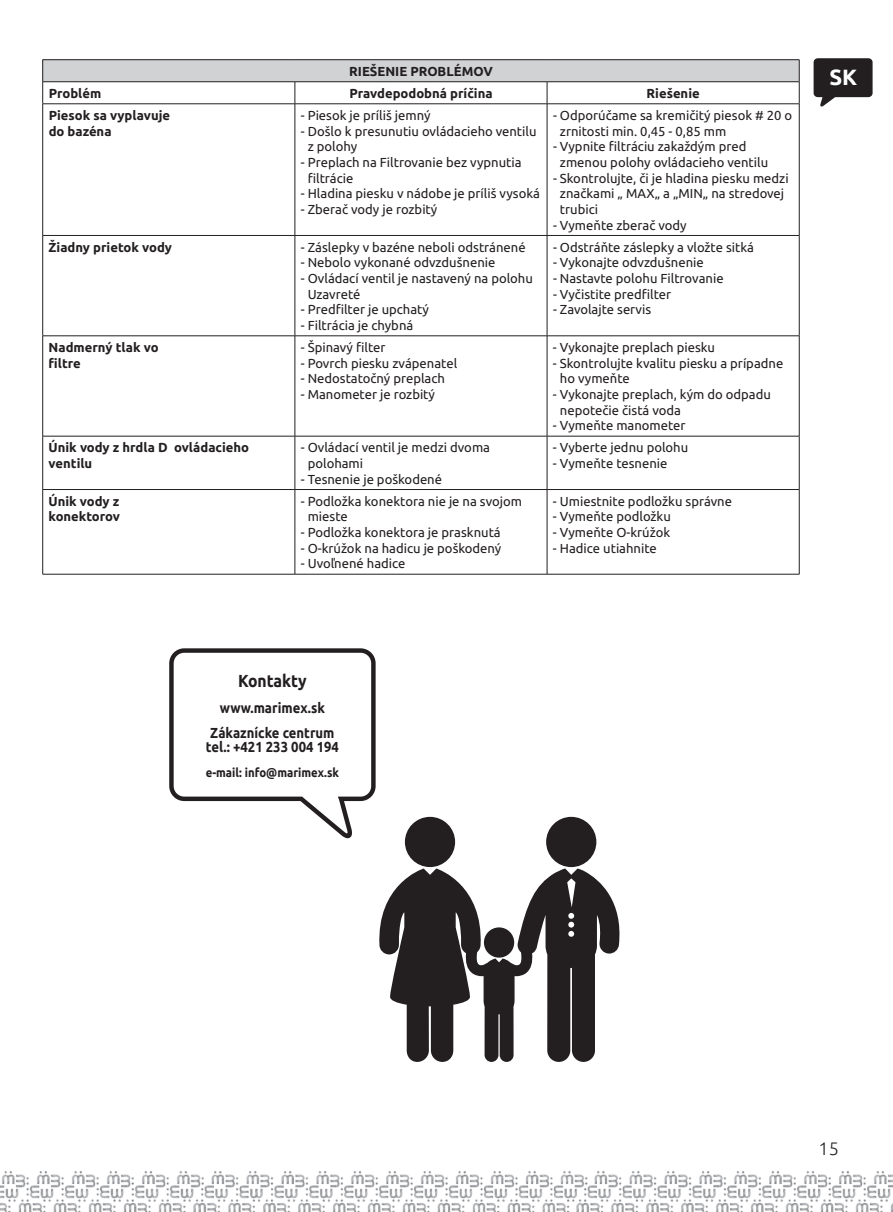
<style>
.page{position:relative;width:893px;height:1212px;background:#fff}
.page>*{position:absolute;margin:0;border:0;box-sizing:border-box;transform-origin:0 0}
.t1{font:700 22.05px "Ubuntu";color:#fff}
.t2{font:300 18px "Ubuntu";color:#231f20}
.t3{font:700 17.4px "Ubuntu";color:#231f20;scale:.9 1}
.t4{font:700 14.55px/25.2px "Ubuntu";color:#231f20;text-align:center;scale:.9 1}
.t5{font:13.05px/15.6px "Ubuntu";color:#231f20}
.t6{font:700 13.05px/15.6px "Ubuntu";color:#231f20}
.t7{font:700 12.6px "Ubuntu";color:#231f20;scale:.9 1}
</style>
<div class="page">
<img style="left:0;top:1171px;width:162px;height:41px">
<img style="left:162px;top:1171px;width:383px;height:41px">
<img style="left:545px;top:1171px;width:348px;height:41px">
<div style="left:43px;top:60px;width:756px;height:22px;background:#d1d2d4"></div>
<hr style="left:43px;top:59px;width:252px;height:1px;background:#231f20">
<hr style="left:295px;top:59px;width:252px;height:1px;background:#231f20">
<hr style="left:547px;top:59px;width:252px;height:1px;background:#231f20">
<hr style="left:43px;top:81px;width:252px;height:1px;background:#231f20">
<svg style="left:42px;top:60px;width:1px;height:44px"></svg>
<hr style="left:295px;top:81px;width:252px;height:1px;background:#231f20">
<svg style="left:295px;top:82px;width:1px;height:22px"></svg>
<hr style="left:547px;top:81px;width:252px;height:1px;background:#231f20">
<svg style="left:547px;top:82px;width:1px;height:22px"></svg>
<svg style="left:799px;top:60px;width:1px;height:44px"></svg>
<hr style="left:43px;top:104px;width:252px;height:1px;background:#231f20">
<hr style="left:42px;top:104px;width:1px;height:131px;background:#231f20">
<hr style="left:295px;top:104px;width:252px;height:1px;background:#231f20">
<hr style="left:295px;top:104px;width:1px;height:131px;background:#231f20">
<hr style="left:547px;top:104px;width:252px;height:1px;background:#231f20">
<hr style="left:547px;top:104px;width:1px;height:131px;background:#231f20">
<hr style="left:799px;top:104px;width:1px;height:131px;background:#231f20">
<hr style="left:43px;top:235px;width:252px;height:1px;background:#231f20">
<hr style="left:42px;top:236px;width:1px;height:100px;background:#231f20">
<hr style="left:295px;top:235px;width:252px;height:1px;background:#231f20">
<hr style="left:295px;top:236px;width:1px;height:100px;background:#231f20">
<hr style="left:547px;top:235px;width:252px;height:1px;background:#231f20">
<hr style="left:547px;top:236px;width:1px;height:100px;background:#231f20">
<hr style="left:799px;top:236px;width:1px;height:100px;background:#231f20">
<hr style="left:43px;top:336px;width:252px;height:1px;background:#231f20">
<hr style="left:42px;top:336px;width:1px;height:100px;background:#231f20">
<hr style="left:295px;top:336px;width:252px;height:1px;background:#231f20">
<hr style="left:295px;top:336px;width:1px;height:100px;background:#231f20">
<hr style="left:547px;top:336px;width:252px;height:1px;background:#231f20">
<hr style="left:547px;top:336px;width:1px;height:100px;background:#231f20">
<hr style="left:799px;top:336px;width:1px;height:100px;background:#231f20">
<hr style="left:43px;top:436px;width:252px;height:1px;background:#231f20">
<hr style="left:42px;top:436px;width:1px;height:53px;background:#231f20">
<hr style="left:295px;top:436px;width:252px;height:1px;background:#231f20">
<hr style="left:295px;top:436px;width:1px;height:53px;background:#231f20">
<hr style="left:547px;top:436px;width:252px;height:1px;background:#231f20">
<hr style="left:547px;top:436px;width:1px;height:53px;background:#231f20">
<hr style="left:799px;top:436px;width:1px;height:53px;background:#231f20">
<hr style="left:43px;top:489px;width:252px;height:1px;background:#231f20">
<hr style="left:42px;top:490px;width:1px;height:84px;background:#231f20">
<hr style="left:295px;top:489px;width:252px;height:1px;background:#231f20">
<hr style="left:295px;top:490px;width:1px;height:84px;background:#231f20">
<hr style="left:547px;top:489px;width:252px;height:1px;background:#231f20">
<hr style="left:547px;top:490px;width:1px;height:84px;background:#231f20">
<hr style="left:799px;top:490px;width:1px;height:84px;background:#231f20">
<hr style="left:43px;top:574px;width:252px;height:1px;background:#231f20">
<hr style="left:295px;top:574px;width:252px;height:1px;background:#231f20">
<hr style="left:547px;top:574px;width:252px;height:1px;background:#231f20">
<svg style="left:405px;top:817px;width:50px;height:50px"></svg>
<div style="left:546px;top:817px;width:50px;height:50px;background:#231f20;border-radius:50%"></div>
<svg style="left:379px;top:868px;width:241px;height:194px;fill:#231f20"></svg>
<svg style="left:484px;top:927px;width:30px;height:31px"></svg>
<svg style="left:169px;top:648px;width:207px;height:191px"></svg>
<svg style="left:813px;top:58px;width:60px;height:49px"></svg>
<p class="t6" style="left:349px;top:63px;width:145px">RIEŠENIE PROBLÉMOV</p>
<p class="t6" style="left:49px;top:85px;width:54px">Problém</p>
<p class="t6" style="left:349px;top:85px;width:145px">Pravdepodobná príčina</p>
<p class="t6" style="left:647px;top:85px;width:55px">Riešenie</p>
<p class="t6" style="left:49px;top:107px;width:123px">Piesok sa vyplavuje do bazéna</p>
<p class="t5" style="left:301px;top:107px;width:131px">- Piesok je príliš jemný</p>
<p class="t5" style="left:560px;top:107px;width:234px;text-indent:-7px">- Odporúčame sa kremičitý piesok # 20 o zrnitosti min. 0,45 - 0,85 mm</p>
<p class="t5" style="left:560px;top:138px;width:210px;text-indent:-7px">- Vypnite filtráciu zakaždým pred zmenou polohy ovládacieho ventilu</p>
<p class="t5" style="left:560px;top:170px;width:230px;text-indent:-7px">- Skontrolujte, či je hladina piesku medzi značkami „ MAX„ a „MIN„ na stredovej trubici</p>
<p class="t5" style="left:553px;top:217px;width:135px">- Vymeňte zberač vody</p>
<p class="t5" style="left:308px;top:123px;width:230px;text-indent:-7px">- Došlo k presunutiu ovládacieho ventilu z polohy</p>
<p class="t5" style="left:308px;top:154px;width:215px;text-indent:-7px">- Preplach na Filtrovanie bez vypnutia filtrácie</p>
<p class="t5" style="left:301px;top:185px;width:241px">- Hladina piesku v nádobe je príliš vysoká</p>
<p class="t5" style="left:301px;top:201px;width:138px">- Zberač vody je rozbitý</p>
<p class="t6" style="left:49px;top:239px;width:125px">Žiadny prietok vody</p>
<p class="t5" style="left:301px;top:239px;width:226px">- Záslepky v bazéne neboli odstránené</p>
<p class="t5" style="left:301px;top:254px;width:196px">- Nebolo vykonané odvzdušnenie</p>
<p class="t5" style="left:308px;top:270px;width:227px;text-indent:-7px">- Ovládací ventil je nastavený na polohu<br>Uzavreté</p>
<p class="t5" style="left:301px;top:301px;width:130px">- Predfilter je upchatý</p>
<p class="t5" style="left:301px;top:317px;width:114px">- Filtrácia je chybná</p>
<p class="t6" style="left:49px;top:339px;width:112px">Nadmerný tlak vo filtre</p>
<p class="t5" style="left:301px;top:339px;width:86px">- Špinavý filter</p>
<p class="t5" style="left:301px;top:355px;width:158px">- Povrch piesku zvápenatel</p>
<p class="t5" style="left:301px;top:370px;width:146px">- Nedostatočný preplach</p>
<p class="t5" style="left:301px;top:386px;width:136px">- Manometer je rozbitý</p>
<p class="t6" style="left:49px;top:440px;width:202px">Únik vody z hrdla D ovládacieho ventilu</p>
<p class="t5" style="left:308px;top:439px;width:184px;text-indent:-7px">- Ovládací ventil je medzi dvoma polohami</p>
<p class="t5" style="left:301px;top:471px;width:143px">- Tesnenie je poškodené</p>
<p class="t6" style="left:49px;top:493px;width:73px">Únik vody z konektorov</p>
<p class="t5" style="left:308px;top:493px;width:216px;text-indent:-7px">- Podložka konektora nie je na svojom mieste</p>
<p class="t5" style="left:301px;top:524px;width:201px">- Podložka konektora je prasknutá</p>
<p class="t5" style="left:301px;top:540px;width:202px">- O-krúžok na hadicu je poškodený</p>
<p class="t5" style="left:301px;top:555px;width:106px">- Uvoľnené hadice</p>
<p class="t5" style="left:553px;top:239px;width:202px">- Odstráňte záslepky a vložte sitká</p>
<p class="t5" style="left:553px;top:254px;width:152px">- Vykonajte odvzdušnenie</p>
<p class="t5" style="left:553px;top:270px;width:172px">- Nastavte polohu Filtrovanie</p>
<p class="t5" style="left:553px;top:286px;width:120px">- Vyčistite predfilter</p>
<p class="t5" style="left:553px;top:301px;width:100px">- Zavolajte servis</p>
<p class="t5" style="left:553px;top:339px;width:164px">- Vykonajte preplach piesku</p>
<p class="t5" style="left:560px;top:355px;width:225px;text-indent:-7px">- Skontrolujte kvalitu piesku a prípadne ho vymeňte</p>
<p class="t5" style="left:560px;top:386px;width:213px;text-indent:-7px">- Vykonajte preplach, kým do odpadu nepotečie čistá voda</p>
<p class="t5" style="left:553px;top:417px;width:134px">- Vymeňte manometer</p>
<p class="t5" style="left:553px;top:439px;width:137px">- Vyberte jednu polohu</p>
<p class="t5" style="left:553px;top:455px;width:116px">- Vymeňte tesnenie</p>
<p class="t5" style="left:553px;top:493px;width:181px">- Umiestnite podložku správne</p>
<p class="t5" style="left:553px;top:508px;width:119px">- Vymeňte podložku</p>
<p class="t5" style="left:553px;top:524px;width:119px">- Vymeňte O-krúžok</p>
<p class="t5" style="left:553px;top:540px;width:105px">- Hadice utiahnite</p>
<h1 class="t1" style="left:829px;top:63px;width:29px">SK</h1>
<h3 class="t3" style="left:238px;top:671px;width:78px">Kontakty</h3>
<p class="t4" style="left:210px;top:695px;width:140px">www.marimex.sk<br>Zákaznícke centrum</p>
<p class="t4" style="left:206px;top:734px;width:149px">tel.: +421 233 004 194</p>
<p class="t7" style="left:206px;top:765px;width:150px">e-mail: info@marimex.sk</p>
<h2 class="t2" style="left:819px;top:1138px;width:22px">15</h2>
</div>
